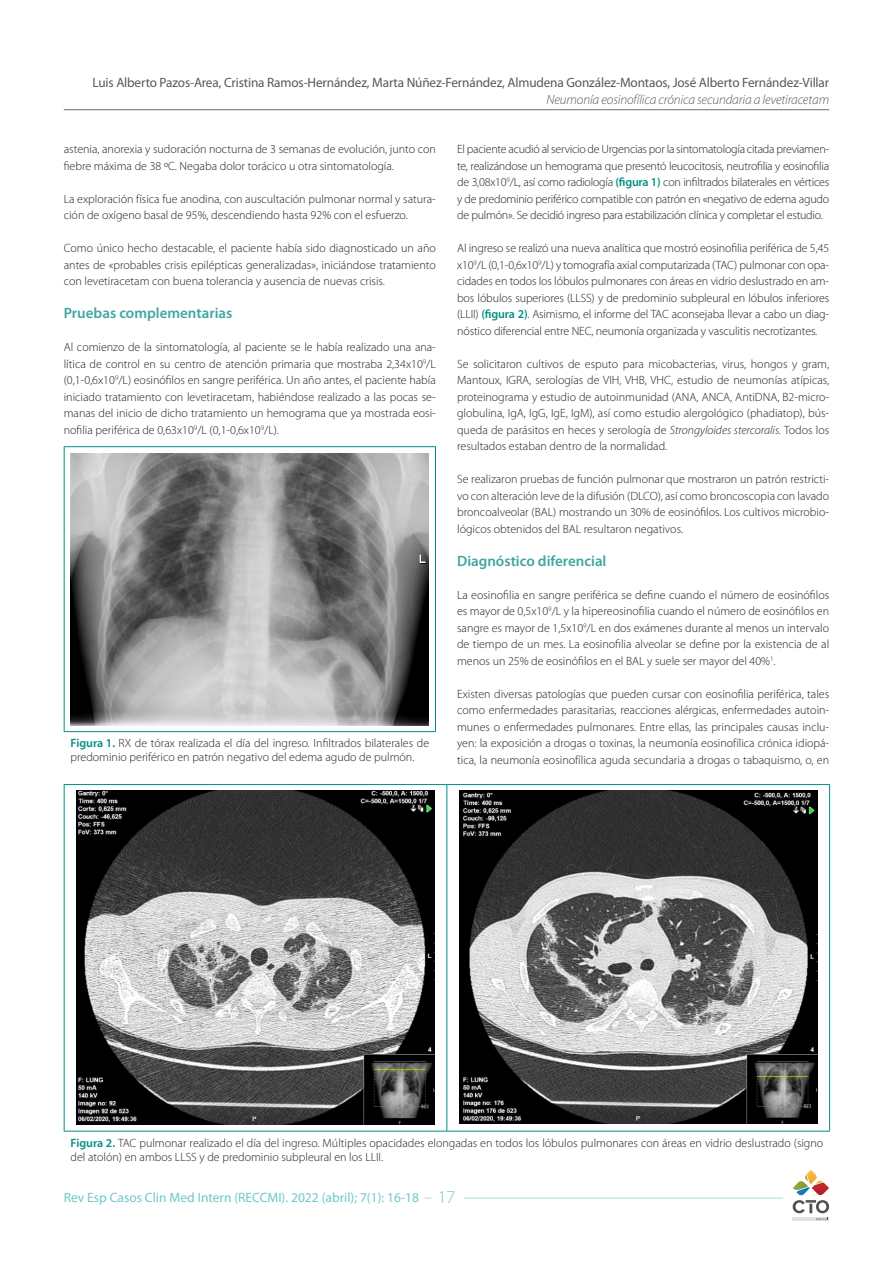
<style>
.page{position:relative;width:893px;height:1263px;background:#fff}
.page>*{position:absolute;margin:0;border:0;box-sizing:border-box;transform-origin:0 0}
._02_Segundo_Orden{font:600 15px "Myriad Pro";color:#40a6a2}
.t1{font:13.5px "Myriad Pro";letter-spacing:-.01em;color:#57585a}
.t2{font:13.5px "Myriad Pro";color:#6bc9cb}
.t3{font:italic 300 13.5px "Myriad Pro";letter-spacing:-.01em;color:#57585a}
._01_Texto_comun{font:300 12px/16.5px "Myriad Pro";color:#231f20;text-align:justify}
.s1{font-weight:600;color:#008f85}
.s2{font-style:italic}
.s3{font-weight:300;font-size:18px}
</style>
<div class="page">
<hr style="left:64px;top:109px;width:765px;height:1px;background:#6c6d70">
<hr style="left:793px;top:1217px;width:36px;height:4px;background:#e1e2e1">
<svg style="left:793px;top:1170px;width:36px;height:50px"></svg>
<hr style="left:464px;top:1198px;width:319px;height:1px;background:#a8dcdd">
<hr style="left:64px;top:446px;width:372px;height:1px;background:#008f85">
<hr style="left:64px;top:447px;width:1px;height:284px;background:#008f85">
<hr style="left:435px;top:447px;width:1px;height:284px;background:#008f85">
<hr style="left:64px;top:731px;width:372px;height:1px;background:#008f85">
<img style="left:71px;top:453px;width:358px;height:272px">
<svg style="left:65px;top:785px;width:764px;height:346px"></svg>
<hr style="left:64px;top:784px;width:383px;height:1px;background:#008f85">
<hr style="left:64px;top:785px;width:1px;height:346px;background:#008f85">
<hr style="left:447px;top:784px;width:383px;height:1px;background:#008f85">
<hr style="left:446px;top:785px;width:1px;height:346px;background:#008f85">
<hr style="left:829px;top:785px;width:1px;height:346px;background:#008f85">
<hr style="left:64px;top:1131px;width:383px;height:1px;background:#008f85">
<hr style="left:447px;top:1131px;width:383px;height:1px;background:#008f85">
<img style="left:76px;top:791px;width:359px;height:334px">
<img style="left:459px;top:791px;width:358px;height:333px">
<p class="t1" style="left:93px;top:74px;width:738px">Luis Alberto Pazos-Area, Cristina Ramos-Hernández, Marta Núñez-Fernández, Almudena González-Montaos, José Alberto Fernández-Villar</p>
<p class="t3" style="left:546px;top:92px;width:284px">Neumonía eosinofílica crónica secundaria a levetiracetam</p>
<p class="_01_Texto_comun" style="left:64px;top:141px;width:374px">astenia, anorexia y sudoración nocturna de 3 semanas de evolución, junto con fiebre máxima de 38 ºC. Negaba dolor torácico u otra sintomatología.</p>
<p class="_01_Texto_comun" style="left:64px;top:190px;width:374px">La exploración física fue anodina, con auscultación pulmonar normal y satura&shy;ción de oxígeno basal de 95%, descendiendo hasta 92% con el esfuerzo.</p>
<p class="_01_Texto_comun" style="left:64px;top:240px;width:374px">Como único hecho destacable, el paciente había sido diagnosticado un año antes de «probables crisis epilépticas generalizadas», iniciándose tratamiento con levetiracetam con buena tolerancia y ausencia de nuevas crisis.</p>
<p class="_02_Segundo_Orden" style="left:64px;top:303px;width:170px">Pruebas complementarias</p>
<p class="_01_Texto_comun" style="left:64px;top:339px;width:374px">Al comienzo de la sintomatología, al paciente se le había realizado una ana&shy;lítica de control en su centro de atención primaria que mostraba 2,34x10<sup>9</sup>/L (0,1-0,6x10<sup>9</sup>/L) eosinófilos en sangre periférica. Un año antes, el paciente había iniciado tratamiento con levetiracetam, habiéndose realizado a las pocas se&shy;manas del inicio de dicho tratamiento un hemograma que ya mostrada eosi&shy;nofilia periférica de 0,63x10<sup>9</sup>/L (0,1-0,6x10<sup>9</sup>/L).</p>
<p class="_01_Texto_comun" style="left:71px;top:736px;width:360px;line-height:14.4px"><span class="s1">Figura 1.</span> RX de tórax realizada el día del ingreso. Infiltrados bilaterales de predominio periférico en patrón negativo del edema agudo de pulmón.</p>
<p class="_01_Texto_comun" style="left:457px;top:141px;width:374px">El paciente acudió al servicio de Urgencias por la sintomatología citada previamen&shy;te, realizándose un hemograma que presentó leucocitosis, neutrofilia y eosinofilia de 3,08x10<sup>9</sup>/L, así como radiología <span class="s1">(figura 1)</span> con infiltrados bilaterales en vértices y de predominio periférico compatible con patrón en «negativo de edema agudo de pulmón». Se decidió ingreso para estabilización clínica y completar el estudio.</p>
<p class="_01_Texto_comun" style="left:457px;top:240px;width:374px">Al ingreso se realizó una nueva analítica que mostró eosinofilia periférica de 5,45 x10<sup>9</sup>/L (0,1-0,6x10<sup>9</sup>/L) y tomografía axial computarizada (TAC) pulmonar con opa&shy;cidades en todos los lóbulos pulmonares con áreas en vidrio deslustrado en am&shy;bos lóbulos superiores (LLSS) y de predominio subpleural en lóbulos inferiores (LLII) <span class="s1">(figura 2)</span>. Asimismo, el informe del TAC aconsejaba llevar a cabo un diag&shy;nóstico diferencial entre NEC, neumonía organizada y vasculitis necrotizantes.</p>
<p class="_01_Texto_comun" style="left:457px;top:355px;width:374px">Se solicitaron cultivos de esputo para micobacterias, virus, hongos y gram, Mantoux, IGRA, serologías de VIH, VHB, VHC, estudio de neumonías atípicas, proteinograma y estudio de autoinmunidad (ANA, ANCA, AntiDNA, B2-micro&shy;globulina, IgA, IgG, IgE, IgM), así como estudio alergológico (phadiatop), bús&shy;queda de parásitos en heces y serología de <span class="s2">Strongyloides stercoralis.</span> Todos los resultados estaban dentro de la normalidad.</p>
<p class="_01_Texto_comun" style="left:457px;top:471px;width:374px">Se realizaron pruebas de función pulmonar que mostraron un patrón restricti&shy;vo con alteración leve de la difusión (DLCO), así como broncoscopia con lavado broncoalveolar (BAL) mostrando un 30% de eosinófilos. Los cultivos microbio&shy;lógicos obtenidos del BAL resultaron negativos.</p>
<p class="_02_Segundo_Orden" style="left:457px;top:551px;width:151px">Diagnóstico diferencial</p>
<p class="_01_Texto_comun" style="left:457px;top:586px;width:374px">La eosinofilia en sangre periférica se define cuando el número de eosinófilos es mayor de 0,5x10<sup>9</sup>/L y la hipereosinofilia cuando el número de eosinófilos en sangre es mayor de 1,5x10<sup>9</sup>/L en dos exámenes durante al menos un intervalo de tiempo de un mes. La eosinofilia alveolar se define por la existencia de al menos un 25% de eosinófilos en el BAL y suele ser mayor del 40%<sup>1</sup>.</p>
<p class="_01_Texto_comun" style="left:457px;top:685px;width:374px">Existen diversas patologías que pueden cursar con eosinofilia periférica, tales como enfermedades parasitarias, reacciones alérgicas, enfermedades autoin&shy;munes o enfermedades pulmonares. Entre ellas, las principales causas inclu&shy;yen: la exposición a drogas o toxinas, la neumonía eosinofílica crónica idiopá&shy;tica, la neumonía eosinofílica aguda secundaria a drogas o tabaquismo, o, en</p>
<p class="_01_Texto_comun" style="left:71px;top:1135px;width:754px;line-height:14.4px"><span class="s1">Figura 2.</span> TAC pulmonar realizado el día del ingreso. Múltiples opacidades elongadas en todos los lóbulos pulmonares con áreas en vidrio deslustrado (signo del atolón) en ambos LLSS y de predominio subpleural en los LLII.</p>
<p class="t2" style="left:64px;top:1189px;width:393px">Rev Esp Casos Clin Med Intern (RECCMI). 2022 (abril); 7(1): 16-18 <span class="s3">17</span></p>
</div>
